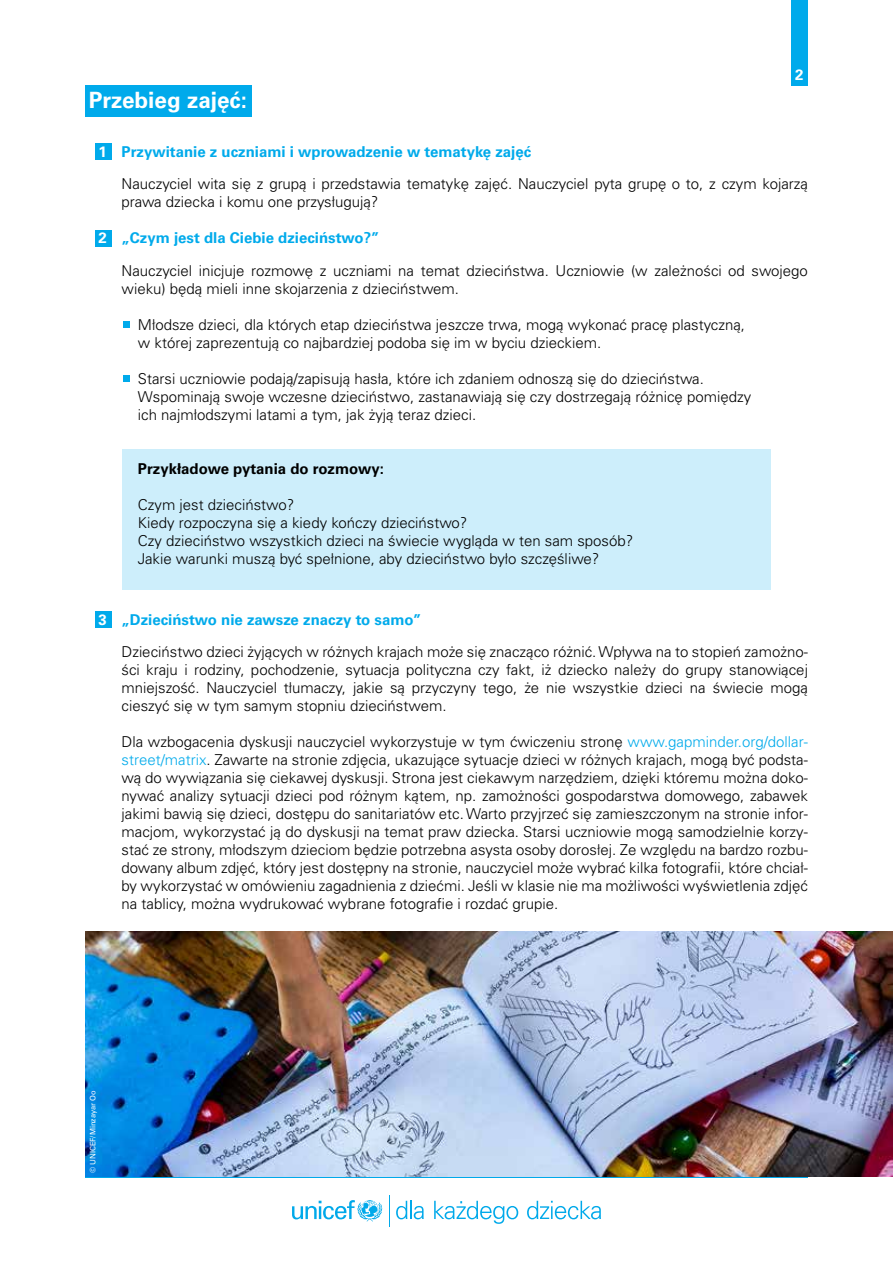
<style>
.page{position:relative;width:893px;height:1263px;background:#fff}
.page>*{position:absolute;margin:0;border:0;box-sizing:border-box;transform-origin:0 0}
.t1{font:700 22.5px "Univers LT Pro 65";color:#fff}
.t2{font:300 15px/18px "Univers LT Pro 45";color:#000}
.t3{font:700 15px "Univers LT Pro 65";color:#00aaeb}
.t4{font:700 15px "Univers LT Pro 65";color:#000}
.t5{font:700 15px "Univers LT Pro 65";color:#fff}
.t6{font:7.5px "Univers LT Pro 55 Roman";color:#fff}
.s1{color:#00aaeb}
</style>
<div class="page">
<svg style="left:292px;top:1200px;width:90px;height:21px"></svg>
<svg style="left:396px;top:1201px;width:28px;height:18px"></svg>
<svg style="left:434px;top:1201px;width:84px;height:23px"></svg>
<svg style="left:527px;top:1201px;width:74px;height:18px"></svg>
<hr style="left:389px;top:1195px;width:1px;height:32px;background:#00a9ea">
<hr style="left:85px;top:1177px;width:723px;height:1px;background:#00a9ea">
<div style="left:85px;top:85px;width:167px;height:32px;background:#00aaeb"></div>
<div style="left:122px;top:449px;width:649px;height:140px;background:#cdeefb"></div>
<div style="left:95px;top:143px;width:16px;height:17px;background:#00aaeb"></div>
<div style="left:791px;top:0;width:17px;height:85px;background:#00aaeb"></div>
<div style="left:95px;top:230px;width:16px;height:17px;background:#00aaeb"></div>
<div style="left:95px;top:611px;width:16px;height:17px;background:#00aaeb"></div>
<svg style="left:124px;top:321px;width:6px;height:6px"></svg>
<svg style="left:124px;top:375px;width:6px;height:6px"></svg>
<img style="left:85px;top:932px;width:808px;height:245px">
<h1 class="t1" style="left:89px;top:84px;width:160px">Przebieg zajęć:</h1>
<p class="t5" style="left:795px;top:65px;width:10px">2</p>
<p class="t5" style="left:99px;top:141px;width:10px">1</p>
<p class="t5" style="left:99px;top:228px;width:10px">2</p>
<p class="t3" style="left:122px;top:141px;width:411px">Przywitanie z uczniami i wprowadzenie w tematykę zajęć</p>
<p class="t2" style="left:122px;top:174px;width:688px">Nauczyciel wita się z grupą i przedstawia tematykę zajęć. Nauczyciel pyta grupę o to, z czym kojarzą prawa dziecka i komu one przysługują?</p>
<p class="t3" style="left:122px;top:228px;width:260px">„Czym jest dla Ciebie dzieciństwo?”</p>
<p class="t2" style="left:122px;top:261px;width:688px">Nauczyciel inicjuje rozmowę z uczniami na temat dzieciństwa. Uczniowie (w zależności od swojego wieku) będą mieli inne skojarzenia z dzieciństwem.</p>
<p class="t2" style="left:138px;top:315px;width:609px">Młodsze dzieci, dla których etap dzieciństwa jeszcze trwa, mogą wykonać pracę plastyczną, w której zaprezentują co najbardziej podoba się im w byciu dzieckiem.</p>
<p class="t2" style="left:138px;top:369px;width:615px">Starsi uczniowie podają/zapisują hasła, które ich zdaniem odnoszą się do dzieciństwa.<br>Wspominają swoje wczesne dzieciństwo, zastanawiają się czy dostrzegają różnicę pomiędzy ich najmłodszymi latami a tym, jak żyją teraz dzieci.</p>
<p class="t4" style="left:138px;top:458px;width:247px">Przykładowe pytania do rozmowy:</p>
<p class="t2" style="left:138px;top:495px;width:497px">Czym jest dzieciństwo?<br>Kiedy rozpoczyna się a kiedy kończy dzieciństwo?<br>Czy dzieciństwo wszystkich dzieci na świecie wygląda w ten sam sposób?<br>Jakie warunki muszą być spełnione, aby dzieciństwo było szczęśliwe?</p>
<p class="t5" style="left:99px;top:609px;width:10px">3</p>
<p class="t3" style="left:121px;top:609px;width:301px">„Dzieciństwo nie zawsze znaczy to samo”</p>
<p class="t2" style="left:121px;top:642px;width:688px;text-align:justify">Dzieciństwo dzieci żyjących w różnych krajach może się znacząco różnić. Wpływa na to stopień zamożno&shy;ści kraju i rodziny, pochodzenie, sytuacja polityczna czy fakt, iż dziecko należy do grupy stanowiącej mniejszość. Nauczyciel tłumaczy, jakie są przyczyny tego, że nie wszystkie dzieci na świecie mogą cieszyć się w tym samym stopniu dzieciństwem.</p>
<p class="t2" style="left:121px;top:732px;width:688px;text-align:justify">Dla wzbogacenia dyskusji nauczyciel wykorzystuje w tym ćwiczeniu stronę <span class="s1">www.gapminder.org/dollar&shy;street/matrix</span>. Zawarte na stronie zdjęcia, ukazujące sytuacje dzieci w różnych krajach, mogą być podsta&shy;wą do wywiązania się ciekawej dyskusji. Strona jest ciekawym narzędziem, dzięki któremu można doko&shy;nywać analizy sytuacji dzieci pod różnym kątem, np. zamożności gospodarstwa domowego, zabawek jakimi bawią się dzieci, dostępu do sanitariatów etc. Warto przyjrzeć się zamieszczonym na stronie infor&shy;macjom, wykorzystać ją do dyskusji na temat praw dziecka. Starsi uczniowie mogą samodzielnie korzy&shy;stać ze strony, młodszym dzieciom będzie potrzebna asysta osoby dorosłej. Ze względu na bardzo rozbu&shy;dowany album zdjęć, który jest dostępny na stronie, nauczyciel może wybrać kilka fotografii, które chciał&shy;by wykorzystać w omówieniu zagadnienia z dziećmi. Jeśli w klasie nie ma możliwości wyświetlenia zdjęć na tablicy, można wydrukować wybrane fotografie i rozdać grupie.</p>
<p class="t6" style="left:88px;top:1173px;width:84px;rotate:-90deg">© UNICEF/Minzayar Oo</p>
</div>
